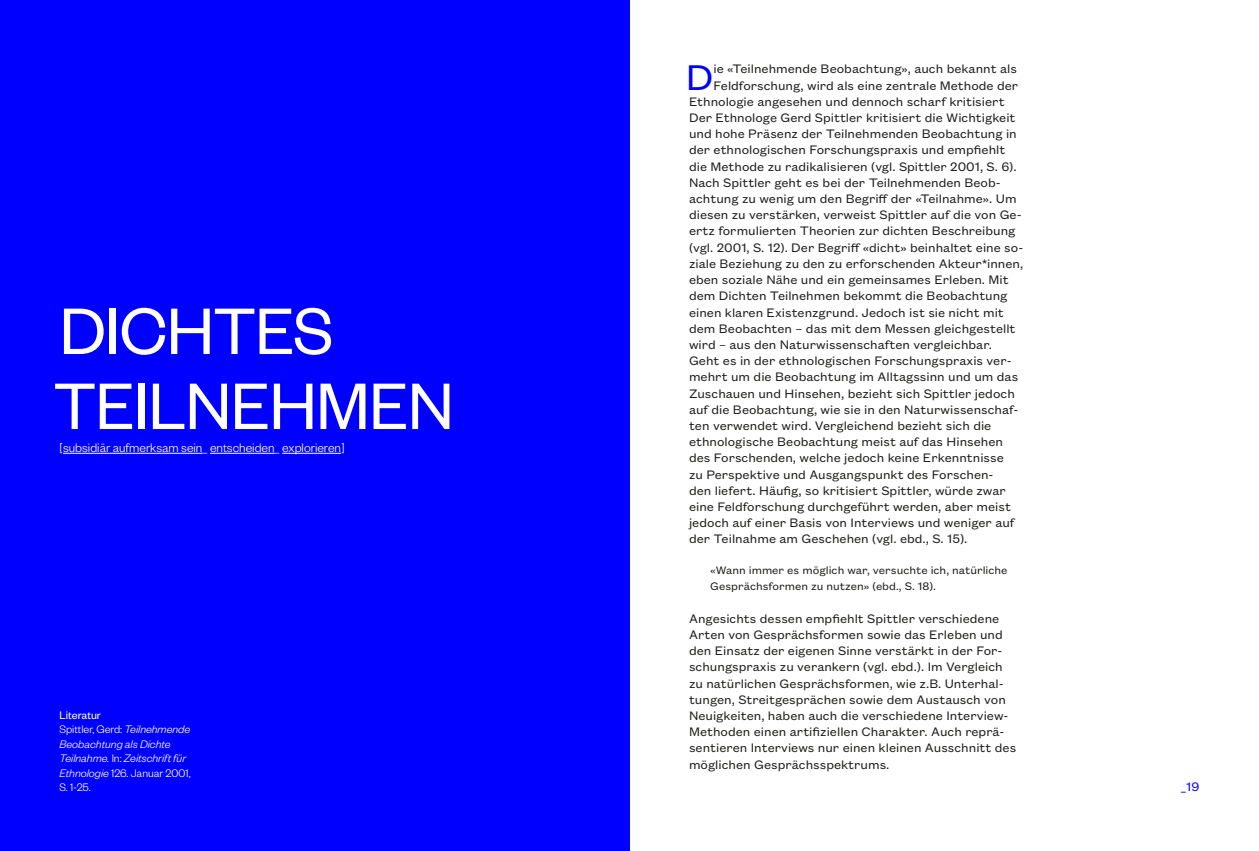
<style>
.page{position:relative;width:1259px;height:851px;background:#fff}
.page>*{position:absolute;margin:0;border:0;box-sizing:border-box;transform-origin:0 0}
.t1{font:72px "Founders Grotesk";letter-spacing:-.01em;color:#fff}
.t2{font:39.15px "Founders Grotesk Text";color:#00f}
.t3{font:13.5px/16.2px "Founders Grotesk Text";color:#1d1d1b}
.t4{font:300 13.5px "Founders Grotesk";color:#fff}
.t5{font:13.5px "Founders Grotesk Text";color:#00f}
.t6{font:italic 300 12px/14.4px "Founders Grotesk";color:#fff}
.t7{font:12px/16.2px "Founders Grotesk Text";color:#1d1d1b}
.s1{font-weight:400;font-style:normal}
.s2{font-style:normal}
</style>
<div class="page">
<div style="left:0;top:0;width:629px;height:850px;background:#00f"></div>
<hr style="left:63px;top:453px;width:139px;height:1px;background:#fff">
<hr style="left:210px;top:453px;width:65px;height:1px;background:#fff">
<hr style="left:282px;top:453px;width:59px;height:1px;background:#fff">
<h1 class="t1" style="left:60px;top:287px;width:275px">DICHTES</h1>
<h1 class="t1" style="left:54px;top:362px;width:402px">TEILNEHMEN</h1>
<p class="t4" style="left:59px;top:440px;width:287px">[subsidiär aufmerksam sein_ entscheiden_ explorieren]</p>
<p class="t6" style="left:60px;top:707px;width:133px"><span class="s1">Literatur<br></span><span class="s2">Spittler, Gerd:</span> Teilnehmende<br>Beobachtung als Dichte<br>Teilnahme. <span class="s2">In:</span> Zeitschrift für<br>Ethnologie <span class="s2">126. Januar 2001,<br>S. 1-25.</span></p>
<h2 class="t2" style="left:686px;top:50px;width:29px">D</h2>
<p class="t3" style="left:713px;top:60px;width:305px">ie «Teilnehmende Beobachtung», auch bekannt als</p>
<p class="t3" style="left:713px;top:76px;width:306px">Feldforschung, wird als eine zentrale Methode der</p>
<p class="t3" style="left:689px;top:92px;width:317px">Ethnologie angesehen und dennoch scharf kritisiert</p>
<p class="t3" style="left:689px;top:109px;width:328px">Der Ethnologe Gerd Spittler kritisiert die Wichtigkeit</p>
<p class="t3" style="left:689px;top:125px;width:329px">und hohe Präsenz der Teilnehmenden Beobachtung in</p>
<p class="t3" style="left:689px;top:141px;width:318px">der ethnologischen Forschungspraxis und empfiehlt</p>
<p class="t3" style="left:689px;top:157px;width:329px">die Methode zu radikalisieren (vgl. Spittler 2001, S. 6).</p>
<p class="t3" style="left:689px;top:173px;width:313px">Nach Spittler geht es bei der Teilnehmenden Beob-</p>
<p class="t3" style="left:689px;top:190px;width:329px">achtung zu wenig um den Begriff der «Teilnahme». Um</p>
<p class="t3" style="left:689px;top:206px;width:334px">diesen zu verstärken, verweist Spittler auf die von Ge-</p>
<p class="t3" style="left:689px;top:222px;width:328px">ertz formulierten Theorien zur dichten Beschreibung</p>
<p class="t3" style="left:689px;top:238px;width:336px">(vgl. 2001, S. 12). Der Begriff «dicht» beinhaltet eine so-</p>
<p class="t3" style="left:689px;top:254px;width:336px">ziale Beziehung zu den zu erforschenden Akteur*innen,</p>
<p class="t3" style="left:689px;top:271px;width:321px">eben soziale Nähe und ein gemeinsames Erleben. Mit</p>
<p class="t3" style="left:689px;top:287px;width:320px">dem Dichten Teilnehmen bekommt die Beobachtung</p>
<p class="t3" style="left:689px;top:303px;width:316px">einen klaren Existenzgrund. Jedoch ist sie nicht mit</p>
<p class="t3" style="left:689px;top:319px;width:328px">dem Beobachten – das mit dem Messen gleichgestellt</p>
<p class="t3" style="left:689px;top:335px;width:305px">wird – aus den Naturwissenschaften vergleichbar.</p>
<p class="t3" style="left:689px;top:352px;width:324px">Geht es in der ethnologischen Forschungspraxis ver-</p>
<p class="t3" style="left:689px;top:368px;width:331px">mehrt um die Beobachtung im Alltagssinn und um das</p>
<p class="t3" style="left:689px;top:384px;width:327px">Zuschauen und Hinsehen, bezieht sich Spittler jedoch</p>
<p class="t3" style="left:689px;top:400px;width:331px">auf die Beobachtung, wie sie in den Naturwissenschaf-</p>
<p class="t3" style="left:689px;top:416px;width:304px">ten verwendet wird. Vergleichend bezieht sich die</p>
<p class="t3" style="left:689px;top:433px;width:315px">ethnologische Beobachtung meist auf das Hinsehen</p>
<p class="t3" style="left:689px;top:449px;width:316px">des Forschenden, welche jedoch keine Erkenntnisse</p>
<p class="t3" style="left:689px;top:465px;width:306px">zu Perspektive und Ausgangspunkt des Forschen-</p>
<p class="t3" style="left:689px;top:481px;width:318px">den liefert. Häufig, so kritisiert Spittler, würde zwar</p>
<p class="t3" style="left:689px;top:497px;width:323px">eine Feldforschung durchgeführt werden, aber meist</p>
<p class="t3" style="left:689px;top:514px;width:327px">jedoch auf einer Basis von Interviews und weniger auf</p>
<p class="t3" style="left:689px;top:530px;width:280px">der Teilnahme am Geschehen (vgl. ebd., S. 15).</p>
<p class="t7" style="left:710px;top:561px;width:299px">«Wann immer es möglich war, versuchte ich, natürliche<br>Gesprächsformen zu nutzen» (ebd., S. 18).</p>
<p class="t3" style="left:689px;top:609px;width:329px">Angesichts dessen empfiehlt Spittler verschiedene Arten von Gesprächsformen sowie das Erleben und den Einsatz der eigenen Sinne verstärkt in der For&shy;schungspraxis zu verankern (vgl. ebd.). Im Vergleich zu natürlichen Gesprächsformen, wie z.B. Unterhal&shy;tungen, Streitgesprächen sowie dem Austausch von Neuigkeiten, haben auch die verschiedene Interview-Methoden einen artifiziellen Charakter. Auch reprä&shy;sentieren Interviews nur einen kleinen Ausschnitt des möglichen Gesprächsspektrums.</p>
<p class="t5" style="left:1180px;top:777px;width:20px">_19</p>
</div>
